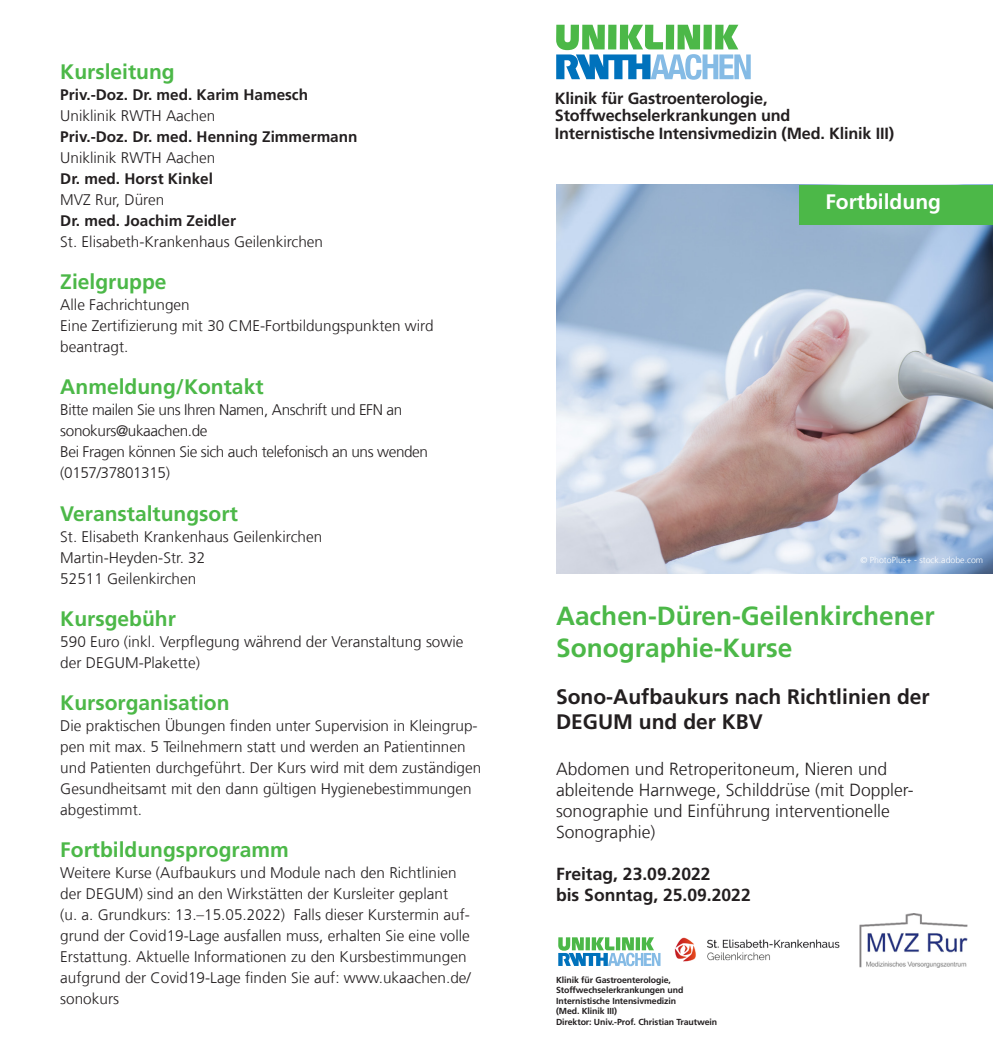
<style>
.page{position:relative;width:993px;height:1042px;background:#fff}
.page>*{position:absolute;margin:0;border:0;box-sizing:border-box;transform-origin:0 0}
.t1{font:700 26.25px/31.5px "Frutiger LT Com";color:#4cb848}
.t2{font:700 21px "Frutiger LT Com";color:#4cb848}
.t3{font:700 21px/25.2px "Frutiger LT Com";color:#231f20}
.t4{font:700 21px "Frutiger LT Com";color:#fff}
.t5{font:300 17.5px/21px "Frutiger LT Com";color:#231f20}
.t6{font:700 17.5px/21px "Frutiger LT Com";color:#231f20}
.t7{font:700 16.1px/17.5px "Frutiger LT Com";letter-spacing:-.01em;color:#231f20}
.t8{font:300 15.4px/21px "Frutiger LT Com";color:#231f20}
.t9{font:300 15.4px/21px "Frutiger LT Com";letter-spacing:-.025em;color:#231f20}
.t10{font:700 15.4px "Frutiger LT Com";color:#231f20}
.t11{font:700 8.75px/10.5px "Frutiger LT Com";letter-spacing:-.01em;color:#231f20}
.t12{font:300 8.75px "Frutiger LT Com";color:#fff}
</style>
<div class="page">
<img style="left:556px;top:185px;width:436px;height:388px">
<div style="left:799px;top:185px;width:193px;height:39px;background:#4cb848"></div>
<svg style="left:556px;top:25px;width:194px;height:55px"></svg>
<img style="left:674px;top:937px;width:166px;height:25px">
<img style="left:859px;top:913px;width:107px;height:54px">
<svg style="left:558px;top:937px;width:102px;height:29px"></svg>
<h2 class="t2" style="left:60px;top:60px;width:116px">Kursleitung</h2>
<p class="t10" style="left:60px;top:86px;width:249px">Priv.-Doz. Dr. med. Karim Hamesch</p>
<p class="t8" style="left:60px;top:106px;width:156px">Uniklinik RWTH Aachen</p>
<p class="t10" style="left:60px;top:128px;width:298px">Priv.-Doz. Dr. med. Henning Zimmermann</p>
<p class="t8" style="left:60px;top:148px;width:156px">Uniklinik RWTH Aachen</p>
<p class="t10" style="left:60px;top:170px;width:154px">Dr. med. Horst Kinkel</p>
<p class="t8" style="left:60px;top:190px;width:105px">MVZ Rur, Düren</p>
<p class="t10" style="left:60px;top:212px;width:177px">Dr. med. Joachim Zeidler</p>
<p class="t8" style="left:60px;top:232px;width:264px">St. Elisabeth-Krankenhaus Geilenkirchen</p>
<h2 class="t2" style="left:60px;top:270px;width:108px">Zielgruppe</h2>
<p class="t8" style="left:60px;top:295px;width:374px">Alle Fachrichtungen<br>Eine Zertifizierung mit 30 CME-Fortbildungspunkten wird beantragt.</p>
<h2 class="t2" style="left:60px;top:375px;width:205px">Anmeldung/Kontakt</h2>
<p class="t9" style="left:60px;top:400px;width:369px">Bitte mailen Sie uns Ihren Namen, Anschrift und EFN an sonokurs@ukaachen.de<br>Bei Fragen können Sie sich auch telefonisch an uns wenden (0157/37801315)</p>
<h2 class="t2" style="left:60px;top:501px;width:179px">Veranstaltungsort</h2>
<p class="t8" style="left:60px;top:526px;width:263px">St. Elisabeth Krankenhaus Geilenkirchen<br>Martin-Heyden-Str. 32<br>52511 Geilenkirchen</p>
<h2 class="t2" style="left:60px;top:606px;width:117px">Kursgebühr</h2>
<p class="t8" style="left:60px;top:631px;width:404px">590 Euro (inkl. Verpflegung während der Veranstaltung sowie der DEGUM-Plakette)</p>
<h2 class="t2" style="left:60px;top:690px;width:171px">Kursorganisation</h2>
<p class="t8" style="left:60px;top:715px;width:422px">Die praktischen Übungen finden unter Supervision in Kleingrup&shy;pen mit max. 5 Teilnehmern statt und werden an Patientinnen und Patienten durchgeführt. Der Kurs wird mit dem zuständigen Gesundheitsamt mit den dann gültigen Hygienebestimmungen abgestimmt.</p>
<h2 class="t2" style="left:60px;top:837px;width:230px">Fortbildungsprogramm</h2>
<p class="t8" style="left:60px;top:862px;width:412px">Weitere Kurse (Aufbaukurs und Module nach den Richtlinien der DEGUM) sind an den Wirkstätten der Kursleiter geplant<br>(u. a. Grundkurs: 13.–15.05.2022) Falls dieser Kurstermin auf&shy;grund der Covid19-Lage ausfallen muss, erhalten Sie eine volle Erstattung. Aktuelle Informationen zu den Kursbestimmungen aufgrund der Covid19-Lage finden Sie auf: www.ukaachen.de/ sonokurs</p>
<p class="t7" style="left:554px;top:90px;width:340px">Klinik für Gastroenterologie,<br>Stoffwechselerkrankungen und<br>Internistische Intensivmedizin (Med. Klinik III)</p>
<h2 class="t4" style="left:825px;top:190px;width:117px">Fortbildung</h2>
<p class="t12" style="left:860px;top:554px;width:124px">© PhotoPlus+ - stock.adobe.com</p>
<h1 class="t1" style="left:556px;top:600px;width:380px">Aachen-Düren-Geilenkirchener<br>Sonographie-Kurse</h1>
<h2 class="t3" style="left:556px;top:684px;width:375px">Sono-Aufbaukurs nach Richtlinien der<br>DEGUM und der KBV</h2>
<p class="t5" style="left:556px;top:759px;width:359px">Abdomen und Retroperitoneum, Nieren und ableitende Harnwege, Schilddrüse (mit Doppler&shy;sonographie und Einführung interventionelle Sonographie)</p>
<p class="t6" style="left:556px;top:863px;width:196px">Freitag, 23.09.2022<br>bis Sonntag, 25.09.2022</p>
<p class="t11" style="left:556px;top:974px;width:163px">Klinik für Gastroenterologie,<br>Stoffwechselerkrankungen und<br>Internistische Intensivmedizin<br>(Med. Klinik III)<br>Direktor: Univ.-Prof. Christian Trautwein</p>
</div>
